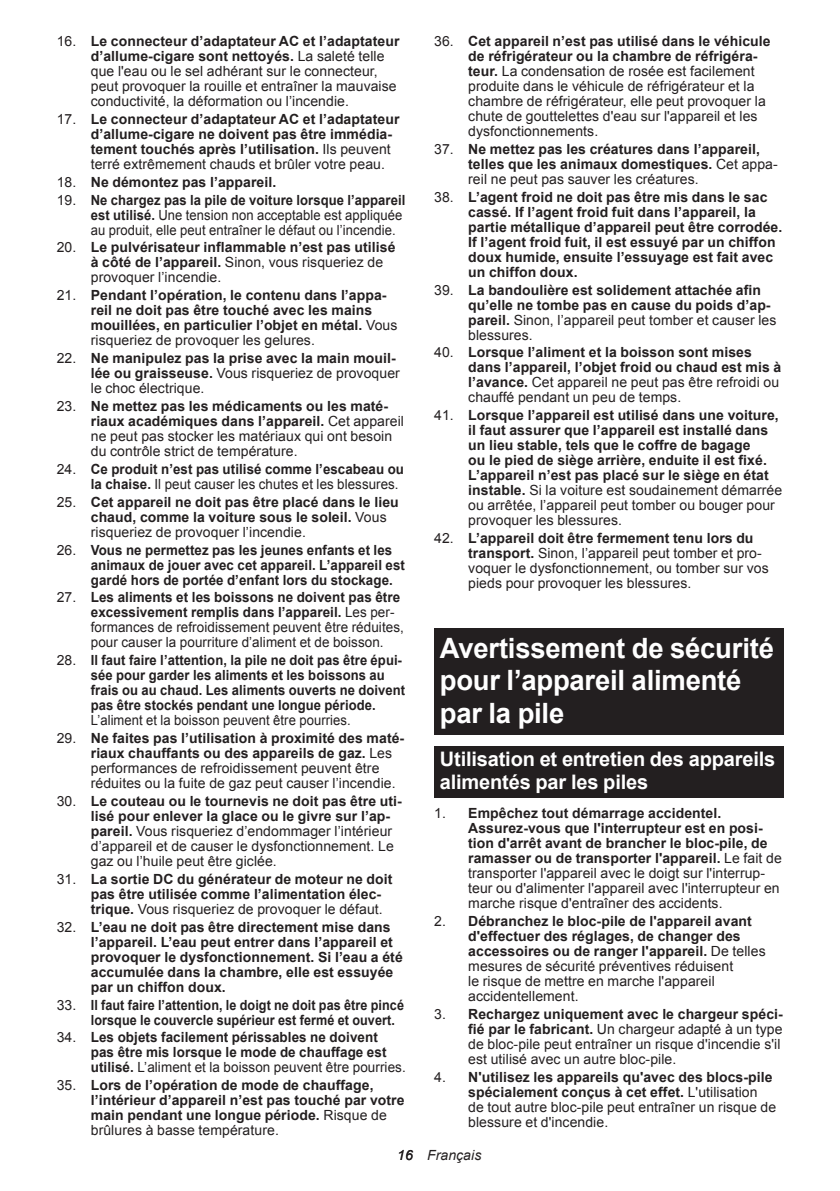
<style>
.page{position:relative;width:840px;height:1191px;background:#fff}
.page>*{position:absolute;margin:0;border:0;box-sizing:border-box;transform-origin:0 0}
.t1{font:700 28px/32.8px "Arial";letter-spacing:-.01em;color:#fff}
.t2{font:700 20px/23.4px "Arial";letter-spacing:-.01em;color:#fff}
.t3{font:700 14px/15px "Arial";letter-spacing:.005em;color:#231f20}
.t4{font:14px/15px "Arial";letter-spacing:.005em;color:#231f20}
.t5{font:700 14px/15px "Arial";letter-spacing:.005em;color:#231f20;scale:.95 1}
.t6{font:700 14px/15px "Arial";letter-spacing:.005em;color:#231f20;scale:.93 1}
.t7{font:700 14px/15px "Arial";letter-spacing:.005em;color:#231f20;scale:.96 1}
.t8{font:700 14px/15px "Arial";letter-spacing:.005em;color:#231f20;scale:.9 1}
.t9{font:14px "Arial";letter-spacing:.005em;color:#231f20;scale:.93 1}
.t10{font:italic 14px "Arial";letter-spacing:.005em;color:#231f20}
.s1{font-weight:700}
.s2{font-weight:400}
</style>
<div class="page">
<div style="left:434px;top:628px;width:348px;height:106px;background:#231f20"></div>
<div style="left:434px;top:746px;width:348px;height:52px;background:#231f20"></div>
<p class="t4" style="left:91px;top:34px;width:310px;text-indent:-34px">16. <span class="s1">Le connecteur d’adaptateur AC et l’adaptateur d’allume-cigare sont nettoyés.</span> La saleté telle que l'eau ou le sel adhérant sur le connecteur, peut provoquer la rouille et entraîner la mauvaise conductivité, la déformation ou l’incendie.</p>
<p class="t3" style="left:91px;top:112px;width:310px;text-indent:-34px"><span class="s2">17.</span> Le connecteur d’adaptateur AC et l’adaptateur d’allume-cigare ne doivent pas être immédia&shy;tement touchés après l’utilisation. <span class="s2">Ils peuvent terré extrêmement chauds et brûler votre peau.</span></p>
<p class="t3" style="left:57px;top:175px;width:221px"><span class="s2">18.</span> Ne démontez pas l’appareil.</p>
<p class="t4" style="left:91px;top:192px;width:316px;text-indent:-34px">19. <span class="s1">Ne chargez pas la pile de voiture lorsque l’appareil est utilisé.</span> Une tension non acceptable est appliquée au produit, elle peut entraîner le défaut ou l’incendie.</p>
<p class="t3" style="left:91px;top:240px;width:306px;text-indent:-34px"><span class="s2">20.</span> Le pulvérisateur inflammable n’est pas utilisé à côté de l’appareil. <span class="s2">Sinon, vous risqueriez de provoquer l’incendie.</span></p>
<p class="t3" style="left:91px;top:288px;width:308px;text-indent:-34px"><span class="s2">21.</span> Pendant l’opération, le contenu dans l’appa&shy;reil ne doit pas être touché avec les mains mouillées, en particulier l’objet en métal. <span class="s2">Vous risqueriez de provoquer les gelures.</span></p>
<p class="t3" style="left:91px;top:351px;width:310px;text-indent:-34px"><span class="s2">22.</span> Ne manipulez pas la prise avec la main mouil&shy;lée ou graisseuse. <span class="s2">Vous risqueriez de provoquer le choc électrique.</span></p>
<p class="t4" style="left:91px;top:399px;width:314px;text-indent:-34px">23. <span class="s1">Ne mettez pas les médicaments ou les maté&shy;riaux académiques dans l’appareil.</span> Cet appareil ne peut pas stocker les matériaux qui ont besoin du contrôle strict de température.</p>
<p class="t5" style="left:91px;top:462px;width:331px;text-indent:-34px"><span class="s2">24.</span> Ce produit n’est pas utilisé comme l’escabeau ou la chaise. <span class="s2">Il peut causer les chutes et les blessures.</span></p>
<p class="t3" style="left:91px;top:495px;width:309px;text-indent:-34px"><span class="s2">25.</span> Cet appareil ne doit pas être placé dans le lieu chaud, comme la voiture sous le soleil. <span class="s2">Vous risqueriez de provoquer l’incendie.</span></p>
<p class="t5" style="left:91px;top:542px;width:332px;text-indent:-34px"><span class="s2">26.</span> Vous ne permettez pas les jeunes enfants et les animaux de jouer avec cet appareil. L’appareil est gardé hors de portée d’enfant lors du stockage.</p>
<p class="t4" style="left:91px;top:590px;width:314px;text-indent:-34px">27. <span class="s1">Les aliments et les boissons ne doivent pas être excessivement remplis dans l’appareil.</span> Les per&shy;formances de refroidissement peuvent être réduites, pour causer la pourriture d’aliment et de boisson.</p>
<p class="t6" style="left:91px;top:653px;width:339px;text-indent:-34px"><span class="s2">28.</span> Il faut faire l’attention, la pile ne doit pas être épui&shy;sée pour garder les aliments et les boissons au frais ou au chaud. Les aliments ouverts ne doivent pas être stockés pendant une longue période.</p>
<p class="t9" style="left:91px;top:711px;width:281px">L’aliment et la boisson peuvent être pourries.</p>
<p class="t4" style="left:91px;top:731px;width:315px;text-indent:-34px">29. <span class="s1">Ne faites pas l’utilisation à proximité des maté&shy;riaux chauffants ou des appareils de gaz.</span> Les performances de refroidissement peuvent être réduites ou la fuite de gaz peut causer l’incendie.</p>
<p class="t4" style="left:91px;top:793px;width:312px;text-indent:-34px">30. <span class="s1">Le couteau ou le tournevis ne doit pas être uti&shy;lisé pour enlever la glace ou le givre sur l’ap&shy;pareil.</span> Vous risqueriez d’endommager l’intérieur d’appareil et de causer le dysfonctionnement. Le gaz ou l’huile peut être giclée.</p>
<p class="t3" style="left:91px;top:872px;width:303px;text-indent:-34px"><span class="s2">31.</span> La sortie DC du générateur de moteur ne doit pas être utilisée comme l’alimentation élec&shy;trique. <span class="s2">Vous risqueriez de provoquer le défaut.</span></p>
<p class="t3" style="left:91px;top:919px;width:313px;text-indent:-34px"><span class="s2">32.</span> L’eau ne doit pas être directement mise dans l’appareil. L’eau peut entrer dans l’appareil et provoquer le dysfonctionnement. Si l’eau a été accumulée dans la chambre, elle est essuyée par un chiffon doux.</p>
<p class="t8" style="left:91px;top:997px;width:349px;text-indent:-34px"><span class="s2">33.</span> Il faut faire l’attention, le doigt ne doit pas être pincé lorsque le couvercle supérieur est fermé et ouvert.</p>
<p class="t7" style="left:91px;top:1030px;width:329px;text-indent:-34px"><span class="s2">34.</span> Les objets facilement périssables ne doivent<br>pas être mis lorsque le mode de chauffage est utilisé. <span class="s2">L’aliment et la boisson peuvent être pourries.</span></p>
<p class="t3" style="left:91px;top:1078px;width:315px;text-indent:-34px"><span class="s2">35.</span> Lors de l’opération de mode de chauffage, l’intérieur d’appareil n’est pas touché par votre main pendant une longue période. <span class="s2">Risque de brûlures à basse température.</span></p>
<p class="t4" style="left:468px;top:34px;width:304px;text-indent:-34px">36. <span class="s1">Cet appareil n’est pas utilisé dans le véhicule de réfrigérateur ou la chambre de réfrigéra&shy;teur.</span> La condensation de rosée est facilement produite dans le véhicule de réfrigérateur et la chambre de réfrigérateur, elle peut provoquer la chute de gouttelettes d'eau sur l'appareil et les dysfonctionnements.</p>
<p class="t3" style="left:468px;top:142px;width:311px;text-indent:-34px"><span class="s2">37.</span> Ne mettez pas les créatures dans l’appareil, telles que les animaux domestiques. <span class="s2">Cet appa&shy;reil ne peut pas sauver les créatures.</span></p>
<p class="t3" style="left:468px;top:190px;width:315px;text-indent:-34px"><span class="s2">38.</span> L’agent froid ne doit pas être mis dans le sac cassé. If l’agent froid fuit dans l’appareil, la partie métallique d’appareil peut être corrodée.<br>If l’agent froid fuit, il est essuyé par un chiffon doux humide, ensuite l’essuyage est fait avec un chiffon doux.</p>
<p class="t3" style="left:468px;top:282px;width:309px;text-indent:-34px"><span class="s2">39.</span> La bandoulière est solidement attachée afin qu’elle ne tombe pas en cause du poids d’ap&shy;pareil. <span class="s2">Sinon, l’appareil peut tomber et causer les blessures.</span></p>
<p class="t3" style="left:468px;top:345px;width:314px;text-indent:-34px"><span class="s2">40.</span> Lorsque l’aliment et la boisson sont mises dans l’appareil, l’objet froid ou chaud est mis à l’avance. <span class="s2">Cet appareil ne peut pas être refroidi ou chauffé pendant un peu de temps.</span></p>
<p class="t3" style="left:468px;top:408px;width:315px;text-indent:-34px"><span class="s2">41.</span> Lorsque l’appareil est utilisé dans une voiture, il faut assurer que l’appareil est installé dans un lieu stable, tels que le coffre de bagage<br>ou le pied de siège arrière, enduite il est fixé.<br>L’appareil n’est pas placé sur le siège en état instable. <span class="s2">Si la voiture est soudainement démarrée ou arrêtée, l’appareil peut tomber ou bouger pour provoquer les blessures.</span></p>
<p class="t4" style="left:468px;top:531px;width:302px;text-indent:-34px">42. <span class="s1">L’appareil doit être fermement tenu lors du transport.</span> Sinon, l’appareil peut tomber et pro&shy;voquer le dysfonctionnement, ou tomber sur vos pieds pour provoquer les blessures.</p>
<h1 class="t1" style="left:439px;top:632px;width:335px">Avertissement de sécurité pour l’appareil alimenté par la pile</h1>
<h2 class="t2" style="left:439px;top:747px;width:337px">Utilisation et entretien des appareils alimentés par les piles</h2>
<p class="t3" style="left:468px;top:806px;width:315px;text-indent:-34px"><span class="s2">1.</span> Empêchez tout démarrage accidentel.<br>Assurez-vous que l'interrupteur est en posi&shy;tion d'arrêt avant de brancher le bloc-pile, de ramasser ou de transporter l'appareil. <span class="s2">Le fait de transporter l'appareil avec le doigt sur l'interrup&shy;teur ou d'alimenter l'appareil avec l'interrupteur en marche risque d'entraîner des accidents.</span></p>
<p class="t3" style="left:468px;top:914px;width:299px;text-indent:-34px"><span class="s2">2.</span> Débranchez le bloc-pile de l'appareil avant d'effectuer des réglages, de changer des accessoires ou de ranger l'appareil. <span class="s2">De telles mesures de sécurité préventives réduisent<br>le risque de mettre en marche l'appareil accidentellement.</span></p>
<p class="t4" style="left:468px;top:1007px;width:316px;text-indent:-34px">3. <span class="s1">Rechargez uniquement avec le chargeur spéci&shy;fié par le fabricant.</span> Un chargeur adapté à un type de bloc-pile peut entraîner un risque d'incendie s'il est utilisé avec un autre bloc-pile.</p>
<p class="t4" style="left:468px;top:1069px;width:309px;text-indent:-34px">4. <span class="s1">N'utilisez les appareils qu'avec des blocs-pile spécialement conçus à cet effet.</span> L'utilisation de tout autre bloc-pile peut entraîner un risque de blessure et d'incendie.</p>
<p class="t10" style="left:397px;top:1146px;width:86px">16 Français</p>
</div>
